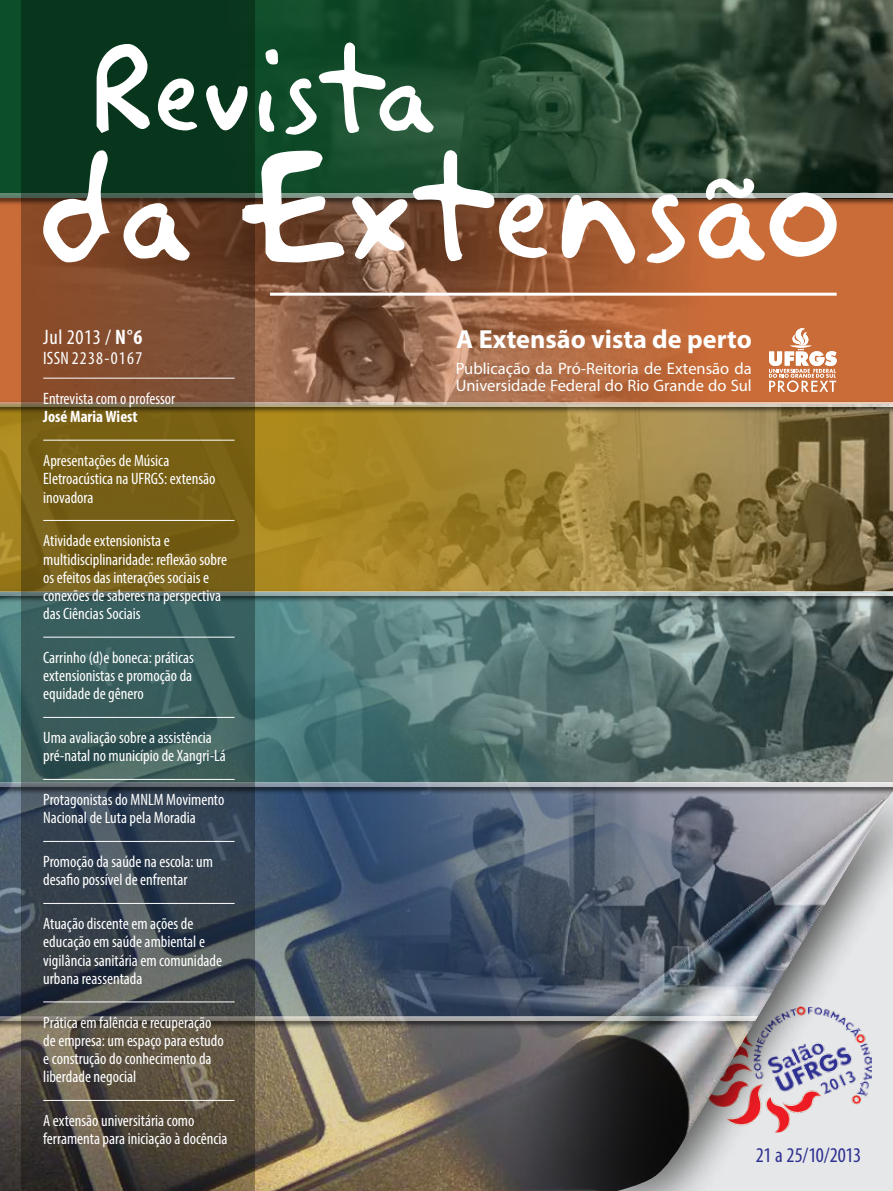
<style>
.page{position:relative;width:893px;height:1191px;background:#fff}
.page>*{position:absolute;margin:0;border:0;box-sizing:border-box;transform-origin:0 0}
.t1{font:700 26.25px "Myriad Pro";color:#fff}
.t2{font:condensed 21px "Myriad Pro";letter-spacing:-.02em;color:#2e3092}
.t3{font:condensed 21px "Myriad Pro";letter-spacing:.03em;color:#fff}
.t4{font:condensed 18px "Myriad Pro";letter-spacing:.07em;color:#fff}
.t5{font:condensed 16.5px/18.3px "Myriad Pro";color:#fff}
.t6{font:16.5px/17.5px "Myriad Pro";color:#fff}
.t7{font:700 condensed 16.5px "Myriad Pro";color:#fff}
.s1{font-weight:700}
</style>
<div class="page">
<div style="left:0;top:0;width:893px;height:198px;background:#0c4e29"></div>
<div style="left:0;top:198px;width:893px;height:206px;background:#ca6c38"></div>
<img style="left:0;top:414px;width:349px;height:777px">
<img style="left:296px;top:0;width:597px;height:192px">
<img style="left:286px;top:414px;width:607px;height:175px">
<img style="left:255px;top:603px;width:638px;height:178px">
<img style="left:328px;top:794px;width:21px;height:221px">
<img style="left:255px;top:264px;width:457px;height:136px">
<svg style="left:0;top:192px;width:893px;height:13px"></svg>
<svg style="left:0;top:193px;width:893px;height:5px"></svg>
<svg style="left:0;top:400px;width:893px;height:14px;background:#8f723f"></svg>
<svg style="left:0;top:402px;width:893px;height:4px;background:#d0beaa"></svg>
<svg style="left:0;top:589px;width:893px;height:14px;background:#687667"></svg>
<svg style="left:0;top:591px;width:893px;height:4px;background:#b9c2ba"></svg>
<svg style="left:0;top:781px;width:349px;height:13px"></svg>
<svg style="left:0;top:782px;width:349px;height:5px"></svg>
<svg style="left:0;top:1015px;width:349px;height:13px"></svg>
<svg style="left:0;top:1016px;width:349px;height:4px"></svg>
<img style="left:349px;top:775px;width:544px;height:416px">
<svg style="left:21px;top:0;width:234px;height:1191px;background:#4f4f3b"></svg>
<hr style="left:43px;top:378px;width:192px;height:1px;background:#fff">
<hr style="left:43px;top:440px;width:192px;height:1px;background:#fff">
<hr style="left:43px;top:520px;width:192px;height:1px;background:#fff">
<hr style="left:43px;top:637px;width:192px;height:1px;background:#fff">
<hr style="left:43px;top:717px;width:192px;height:1px;background:#fff">
<hr style="left:43px;top:779px;width:192px;height:1px;background:#fff">
<hr style="left:43px;top:841px;width:192px;height:1px;background:#fff">
<hr style="left:43px;top:903px;width:192px;height:1px;background:#fff">
<hr style="left:43px;top:1001px;width:192px;height:1px;background:#fff">
<hr style="left:43px;top:1100px;width:192px;height:1px;background:#fff">
<svg style="left:97px;top:43px;width:337px;height:92px"></svg>
<svg style="left:43px;top:150px;width:794px;height:114px;background:#817a66"></svg>
<svg style="left:706px;top:177px;width:48px;height:23px"></svg>
<hr style="left:270px;top:293px;width:567px;height:3px;background:#fff">
<svg style="left:769px;top:328px;width:68px;height:64px"></svg>
<p class="t3" style="left:43px;top:324px;width:101px">Jul 2013 / <span class="s1">N°6</span></p>
<p class="t4" style="left:43px;top:347px;width:101px">ISSN 2238-0167</p>
<p class="t5" style="left:43px;top:389px;width:134px">Entrevista com o professor</p>
<p class="t7" style="left:43px;top:406px;width:96px">José Maria Wiest</p>
<p class="t5" style="left:43px;top:451px;width:174px">Apresentações de Música<br>Eletroacústica na UFRGS: extensão inovadora</p>
<p class="t5" style="left:43px;top:531px;width:185px">Atividade extensionista e multidisciplinaridade: reflexão sobre os efeitos das interações sociais e conexões de saberes na perspectiva das Ciências Sociais</p>
<p class="t5" style="left:43px;top:648px;width:152px;text-align:justify">Carrinho (d)e boneca: práticas extensionistas e promoção da equidade de gênero</p>
<p class="t5" style="left:43px;top:728px;width:184px">Uma avaliação sobre a assistência pré-natal no município de Xangri-Lá</p>
<p class="t5" style="left:43px;top:790px;width:183px">Protagonistas do MNLM Movimento<br>Nacional de Luta pela Moradia</p>
<p class="t5" style="left:43px;top:852px;width:171px">Promoção da saúde na escola: um desafio possível de enfrentar</p>
<p class="t5" style="left:43px;top:914px;width:180px">Atuação discente em ações de educação em saúde ambiental e vigilância sanitária em comunidade urbana reassentada</p>
<p class="t5" style="left:43px;top:1013px;width:182px">Prática em falência e recuperação de empresa: um espaço para estudo e construção do conhecimento da liberdade negocial</p>
<p class="t5" style="left:43px;top:1111px;width:186px">A extensão universitária como ferramenta para iniciação à docência</p>
<h1 class="t1" style="left:456px;top:322px;width:297px">A Extensão vista de perto</h1>
<p class="t6" style="left:456px;top:359px;width:298px">Publicação da Pró-Reitoria de Extensão da<br>Universidade Federal do Rio Grande do Sul</p>
<p class="t2" style="left:756px;top:1142px;width:107px">21 a 25/10/2013</p>
</div>
